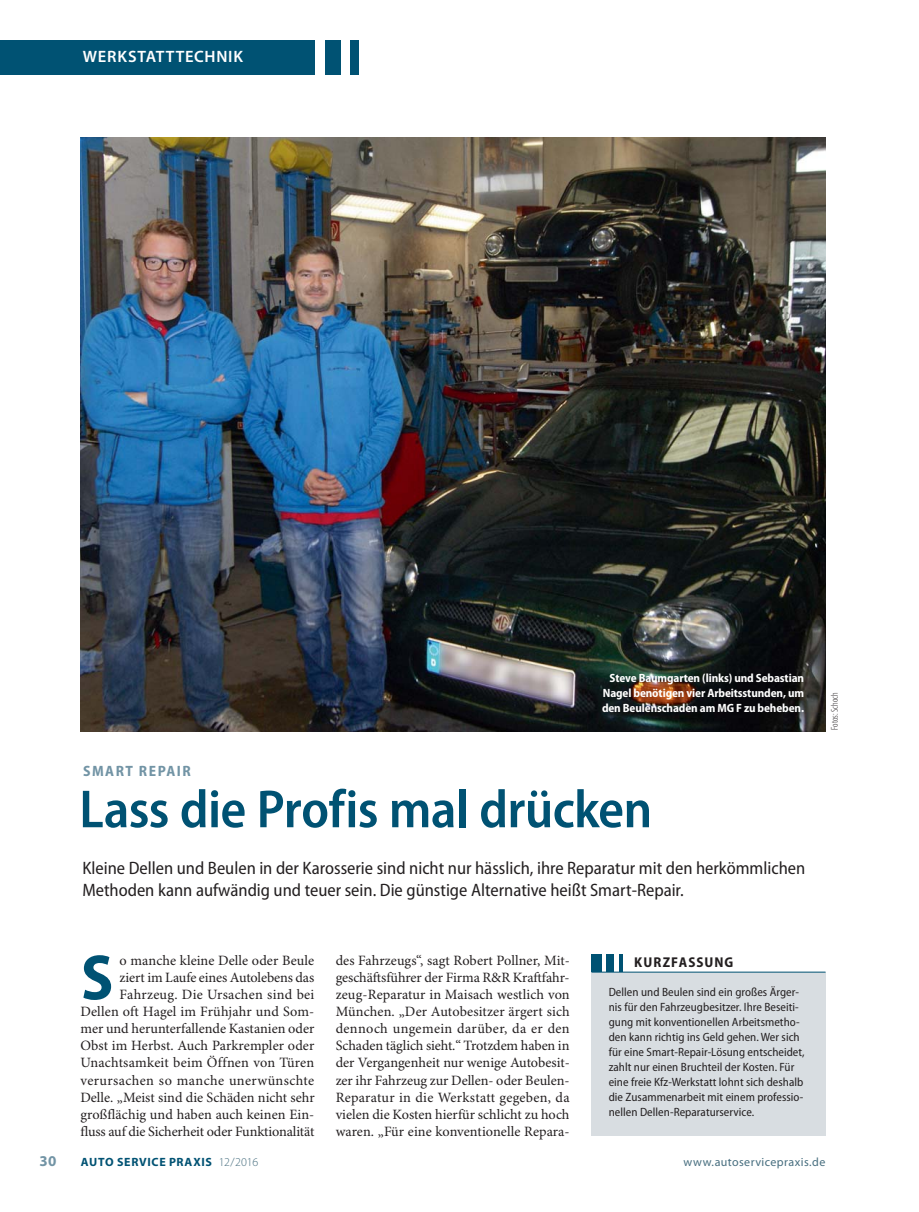
<style>
.page{position:relative;width:919px;height:1212px;background:#fff}
.page>*{position:absolute;margin:0;border:0;box-sizing:border-box;transform-origin:0 0}
.t1{font:700 semi-condensed 64.65px "Myriad Pro";color:#005273}
.t2{font:600 semi-condensed 54px "Myriad Pro";letter-spacing:-.015em;color:#005273}
.t3{font:semi-condensed 18px/22.5px "Myriad Pro";color:#231f20}
.t4{font:600 16.5px "Myriad Pro";letter-spacing:.045em;color:#fff}
.t5{font:700 semi-condensed 15px "Myriad Pro";letter-spacing:.1em;color:#7294a5}
.t6{font:700 15px "Myriad Pro";color:#7294a5}
.t7{font:14.25px/17px "Minion Pro";letter-spacing:.005em;color:#231f20;text-align:justify}
.t8{font:700 semi-condensed 14.25px "Myriad Pro";letter-spacing:.075em;color:#231f20}
.t9{font:semi-condensed 12px/15px "Myriad Pro";letter-spacing:.005em;color:#231f20}
.t10{font:700 semi-condensed 12px/15px "Myriad Pro";letter-spacing:-.01em;color:#fff;text-align:justify}
.t11{font:700 12px "Myriad Pro";letter-spacing:.055em;color:#005273}
.t12{font:12px "Myriad Pro";letter-spacing:.035em;color:#476e7f}
.t13{font:300 condensed 9.75px "Myriad Pro";color:#231f20}
.s1{font-weight:300;color:#476e7f}
</style>
<div class="page">
<div style="left:350px;top:40px;width:8px;height:34px;background:#005273"></div>
<div style="left:325px;top:40px;width:15px;height:34px;background:#005273"></div>
<div style="left:0;top:40px;width:315px;height:34px;background:#005273"></div>
<div style="left:591px;top:972px;width:234px;height:163px;background:#d8dde1"></div>
<div style="left:591px;top:954px;width:10px;height:18px;background:#005273"></div>
<div style="left:606px;top:954px;width:8px;height:18px;background:#005273"></div>
<hr style="left:619px;top:954px;width:4px;height:18px;background:#005273">
<hr style="left:591px;top:972px;width:234px;height:1px;background:#005273">
<img style="left:81px;top:137px;width:744px;height:594px">
<p class="t4" style="left:83px;top:47px;width:162px">WERKSTATTTECHNIK</p>
<p class="t10" style="left:602px;top:671px;width:204px;text-indent:8px">Steve Baumgarten (links) und Sebastian Nagel benötigen vier Arbeitsstunden, um den Beulenschaden am MG F zu beheben.</p>
<p class="t5" style="left:83px;top:765px;width:109px">SMART REPAIR</p>
<h2 class="t2" style="left:79px;top:777px;width:574px">Lass die Profis mal drücken</h2>
<p class="t3" style="left:82px;top:858px;width:724px">Kleine Dellen und Beulen in der Karosserie sind nicht nur hässlich, ihre Reparatur mit den herkömmlichen<br>Methoden kann aufwändig und teuer sein. Die günstige Alternative heißt Smart-Repair.</p>
<p class="t7" style="left:335px;top:953px;width:235px">des Fahrzeugs“, sagt Robert Pollner, Mit&shy;geschäftsführer der Firma R&amp;R Kraftfahr&shy;zeug-Reparatur in Maisach westlich von München. „Der Autobesitzer ärgert sich dennoch ungemein darüber, da er den Schaden täglich sieht.“ Trotzdem haben in der Vergangenheit nur wenige Autobesit&shy;zer ihr Fahrzeug zur Dellen- oder Beulen-Reparatur in die Werkstatt gegeben, da vielen die Kosten hierfür schlicht zu hoch waren. „Für eine konventionelle Repara-</p>
<h1 class="t1" style="left:81px;top:953px;width:34px">S</h1>
<p class="t7" style="left:80px;top:953px;width:236px;text-align:right">o manche kleine Delle oder Beule<br>ziert im Laufe eines Autolebens das Fahrzeug. Die Ursachen sind bei Dellen oft Hagel im Frühjahr und Som&shy;mer und herunterfallende Kastanien oder Obst im Herbst. Auch Parkrempler oder Unachtsamkeit beim Öffnen von Türen verursachen so manche unerwünschte Delle. „Meist sind die Schäden nicht sehr großflächig und haben auch keinen Ein&shy;fluss auf die Sicherheit oder Funktionalität</p>
<p class="t8" style="left:634px;top:957px;width:101px">KURZFASSUNG</p>
<p class="t9" style="left:608px;top:985px;width:197px">Dellen und Beulen sind ein großes Ärger&shy;nis für den Fahrzeugbesitzer. Ihre Beseiti&shy;gung mit konventionellen Arbeitsmetho&shy;den kann richtig ins Geld gehen. Wer sich für eine Smart-Repair-Lösung entscheidet, zahlt nur einen Bruchteil der Kosten. Für eine freie Kfz-Werkstatt lohnt sich deshalb die Zusammenarbeit mit einem professio&shy;nellen Dellen-Reparaturservice.</p>
<p class="t13" style="left:828px;top:729px;width:39px;rotate:-90deg">Fotos: Schoch</p>
<p class="t6" style="left:39px;top:1152px;width:19px">30</p>
<p class="t11" style="left:81px;top:1154px;width:179px">AUTO SERVICE PRAXIS <span class="s1">12/2016</span></p>
<p class="t12" style="left:683px;top:1154px;width:143px">www.autoservicepraxis.de</p>
</div>
